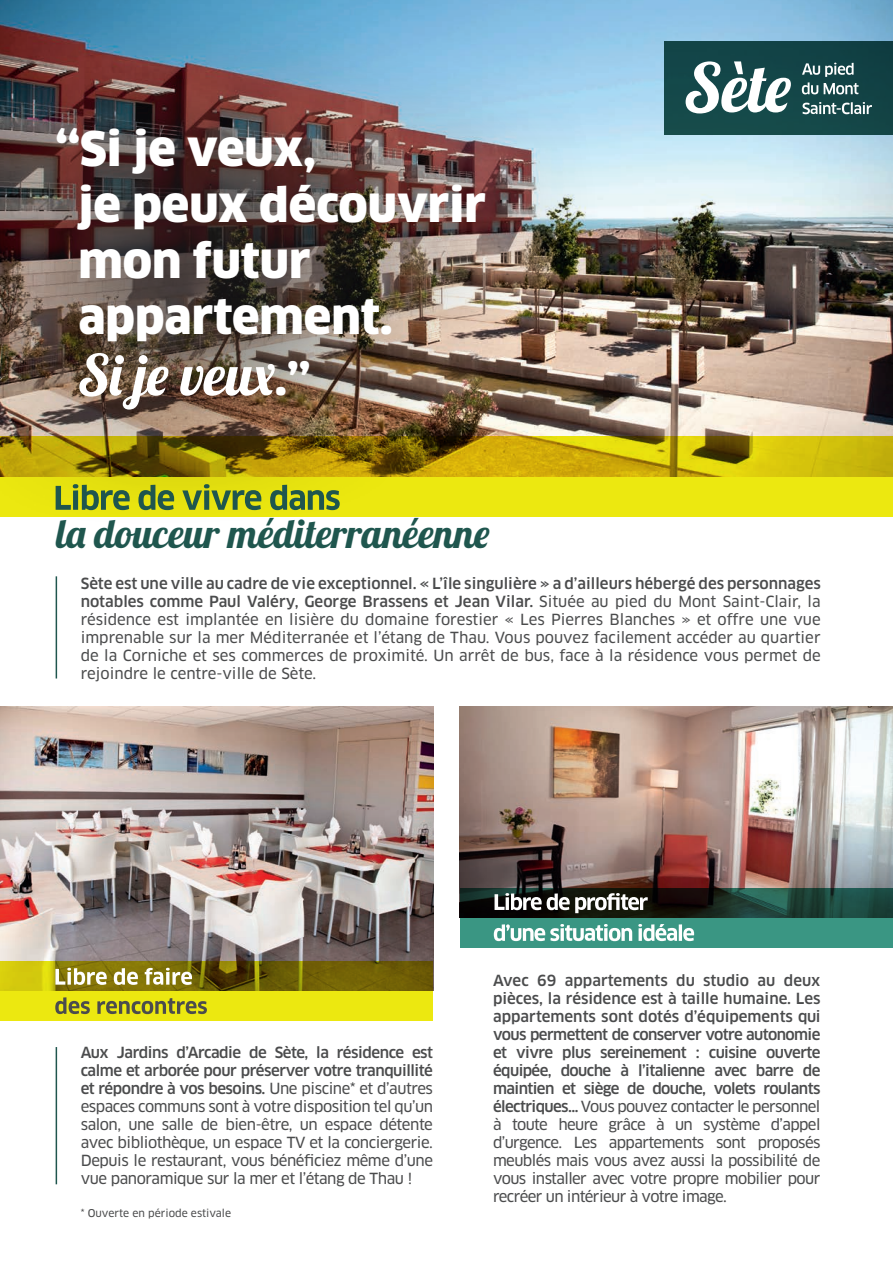
<style>
.page{position:relative;width:893px;height:1263px;background:#fff}
.page>*{position:absolute;margin:0;border:0;box-sizing:border-box;transform-origin:0 0}
.t1{font:67.5px "Lobster 1.4";color:#fff}
.t2{font:56.55px "Lobster 1.4";color:#fff}
.t3{font:900 46.5px/55.8px "Clan";color:#fff}
.t4{font:40.2px "Lobster 1.4";color:#1f564e}
.t5{font:15px/18px "Clan News";letter-spacing:-.03em;color:#4b4c4d;text-align:justify}
.t6{font:500 15px/18px "Clan";letter-spacing:-.01em;color:#4b4c4d;text-align:justify}
.t7{font:10.5px "Clan News";color:#4b4c4d}
.s1{font-family:"Clan";font-weight:900;font-size:43.95px}
.s2{font-family:"Clan News";font-weight:400}
.s3{font-family:"Clan";font-weight:500}
</style>
<div class="page">
<img style="left:607px;top:0;width:286px;height:436px">
<div style="left:665px;top:41px;width:228px;height:94px;background:#144648"></div>
<svg style="left:802px;top:102px;width:70px;height:12px"></svg>
<svg style="left:802px;top:63px;width:57px;height:31px"></svg>
<div style="left:0;top:0;width:607px;height:532px;background:#231f20;opacity:.79"></div>
<svg style="left:0;top:436px;width:893px;height:81px;background:#c5b60b"></svg>
<svg style="left:56px;top:484px;width:284px;height:26px;background:#94a828"></svg>
<hr style="left:56px;top:576px;width:1px;height:102px;background:#1f564e">
<hr style="left:56px;top:1047px;width:1px;height:137px;background:#1f564e">
<img style="left:0;top:707px;width:433px;height:254px">
<img style="left:460px;top:707px;width:433px;height:181px">
<svg style="left:460px;top:888px;width:433px;height:59px;background:#286053"></svg>
<svg style="left:495px;top:893px;width:153px;height:20px"></svg>
<svg style="left:0;top:961px;width:433px;height:60px;background:#b4ab0b"></svg>
<svg style="left:55px;top:968px;width:137px;height:17px"></svg>
<svg style="left:55px;top:997px;width:152px;height:17px;background:#aaa828"></svg>
<svg style="left:494px;top:924px;width:200px;height:17px"></svg>
<h3 class="t3" style="left:78px;top:121px;width:409px;text-indent:-23px">‘‘Si je veux,<br>je peux découvrir mon futur appartement.</h3>
<h2 class="t2" style="left:78px;top:339px;width:234px">Si je veux<span class="s1">.’’</span></h2>
<h3 class="t4" style="left:56px;top:508px;width:435px">la douceur méditerranéenne</h3>
<h1 class="t1" style="left:684px;top:45px;width:109px">Sète</h1>
<p class="t6" style="left:81px;top:574px;width:741px">Sète est une ville au cadre de vie exceptionnel. « L’île singulière » a d’ailleurs hébergé des personnages notables comme Paul Valéry, George Brassens et Jean Vilar. <span class="s2">Située au pied du Mont Saint-Clair, la</span></p>
<p class="t5" style="left:81px;top:610px;width:741px">résidence est implantée en lisière du domaine forestier « Les Pierres Blanches » et offre une vue imprenable sur la mer Méditerranée et l’étang de Thau. Vous pouvez facilement accéder au quartier de la Corniche et ses commerces de proximité. Un arrêt de bus, face à la résidence vous permet de rejoindre le centre-ville de Sète.</p>
<p class="t6" style="left:81px;top:1044px;width:354px">Aux Jardins d’Arcadie de Sète, la résidence est calme et arborée pour préserver votre tranquillité et répondre à vos besoins. <span class="s2">Une piscine* et d’autres</span></p>
<p class="t5" style="left:81px;top:1098px;width:354px">espaces communs sont à votre disposition tel qu’un salon, une salle de bien-être, un espace détente avec bibliothèque, un espace TV et la conciergerie.<br>Depuis le restaurant, vous bénéficiez même d’une vue panoramique sur la mer et l’étang de Thau !</p>
<p class="t7" style="left:81px;top:1208px;width:152px">* Ouverte en période estivale</p>
<p class="t6" style="left:493px;top:972px;width:329px">Avec 69 appartements du studio au deux pièces, la résidence est à taille humaine. Les appartements sont dotés d’équipements qui vous permettent de conserver votre autonomie et vivre plus sereinement : cuisine ouverte équipée, douche à l’italienne avec barre de maintien et siège de douche, volets roulants</p>
<p class="t5" style="left:493px;top:1098px;width:329px"><span class="s3">électriques…</span> Vous pouvez contacter le personnel à toute heure grâce à un système d’appel d’urgence. Les appartements sont proposés meublés mais vous avez aussi la possibilité de vous installer avec votre propre mobilier pour recréer un intérieur à votre image.</p>
</div>
